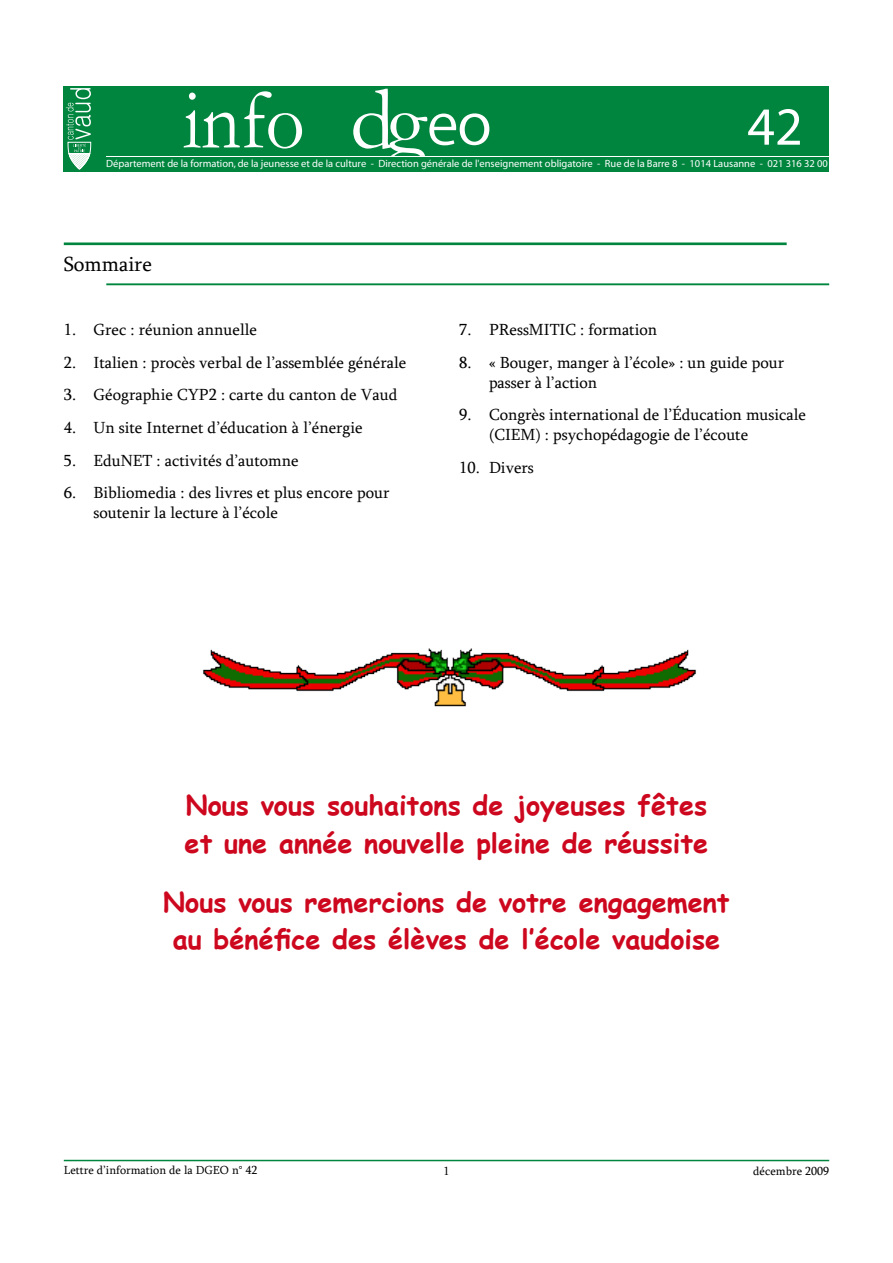
<style>
.page{position:relative;width:893px;height:1263px;background:#fff}
.page>*{position:absolute;margin:0;border:0;box-sizing:border-box;transform-origin:0 0}
.t1{font:85.65px "Garamond";color:#fff;scale:.9 1}
.t2{font:54px "Myriad Pro";color:#fff}
.t3{font:700 27px/37.5px "Comic Sans MS";color:#cd071e}
.t4{font:21px "Sylfaen";color:#000}
.t5{font:16.5px/19.8px "Sylfaen";color:#000}
.t6{font:12px "Sylfaen";color:#000}
.t7{font:10.5px "Myriad";color:#fff}
</style>
<div class="page">
<hr style="left:64px;top:1160px;width:765px;height:1px;background:#00853e">
<div style="left:64px;top:86px;width:765px;height:85px;background:#00853e"></div>
<svg style="left:353px;top:89px;width:136px;height:67px"></svg>
<hr style="left:106px;top:156px;width:723px;height:1px;background:#fff">
<svg style="left:66px;top:88px;width:25px;height:82px"></svg>
<hr style="left:64px;top:242px;width:723px;height:3px;background:#00853e">
<hr style="left:106px;top:283px;width:723px;height:2px;background:#00853e">
<img style="left:203px;top:648px;width:493px;height:59px">
<h1 class="t1" style="left:184px;top:63px;width:136px">info</h1>
<h2 class="t2" style="left:747px;top:93px;width:57px">42</h2>
<p class="t7" style="left:106px;top:159px;width:723px">Département de la formation, de la jeunesse et de la culture - Direction générale de l'enseignement obligatoire - Rue de la Barre 8 - 1014 Lausanne - 021 316 32 00</p>
<p class="t4" style="left:64px;top:249px;width:90px">Sommaire</p>
<p class="t5" style="left:64px;top:320px;width:195px">1. Grec : réunion annuelle</p>
<p class="t5" style="left:64px;top:352px;width:344px">2. Italien : procès verbal de l’assemblée générale</p>
<p class="t5" style="left:64px;top:385px;width:335px">3. Géographie CYP2 : carte du canton de Vaud</p>
<p class="t5" style="left:64px;top:417px;width:300px">4. Un site Internet d’éducation à l’énergie</p>
<p class="t5" style="left:64px;top:450px;width:236px">5. EduNET : activités d’automne</p>
<p class="t5" style="left:94px;top:482px;width:297px;text-indent:-30px">6. Bibliomedia : des livres et plus encore pour soutenir la lecture à l’école</p>
<p class="t5" style="left:459px;top:320px;width:199px">7. PRessMITIC : formation</p>
<p class="t5" style="left:489px;top:352px;width:297px;text-indent:-30px">8. « Bouger, manger à l’école» : un guide pour passer à l’action</p>
<p class="t5" style="left:489px;top:404px;width:319px;text-indent:-30px">9. Congrès international de l’Éducation musicale (CIEM) : psychopédagogie de l’écoute</p>
<p class="t5" style="left:459px;top:457px;width:76px">10. Divers</p>
<h3 class="t3" style="left:185px;top:786px;width:525px">Nous vous souhaitons de joyeuses fêtes et une année nouvelle pleine de réussite</h3>
<h3 class="t3" style="left:163px;top:882px;width:568px;text-align:center">Nous vous remercions de votre engagement au bénéfice des élèves de l’école vaudoise</h3>
<p class="t6" style="left:64px;top:1162px;width:195px">Lettre d’information de la DGEO n° 42</p>
<p class="t6" style="left:443px;top:1163px;width:7px">1</p>
<p class="t6" style="left:753px;top:1163px;width:77px">décembre 2009</p>
</div>
